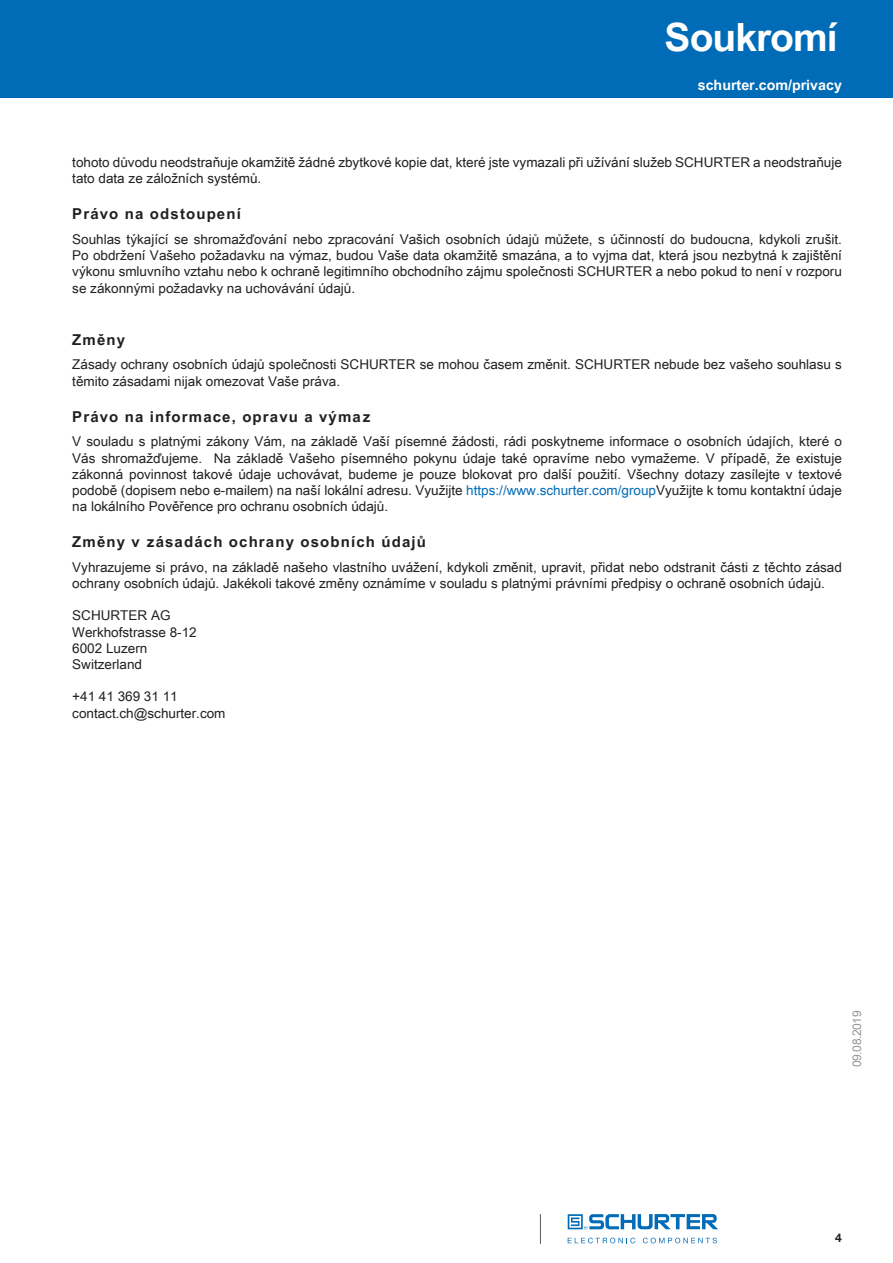
<style>
.page{position:relative;width:893px;height:1263px;background:#fff}
.page>*{position:absolute;margin:0;border:0;box-sizing:border-box;transform-origin:0 0}
.RedArt_PubKopfName{font:700 39px "Arial Unicode MS";letter-spacing:-.025em;color:#fff}
.Red_Ueberschrift2{font:700 15px "Arial Unicode MS";letter-spacing:.075em;color:#231f20}
.RedArt_PubKopfUrl{font:700 14.25px "Arial Unicode MS";color:#fff}
.Red_Standard{font:13.5px/16.2px "Arial Unicode MS";color:#231f20}
.Red_Orderno{font:12px "Arial Unicode MS";letter-spacing:-.03em;color:#939598}
.t1{font:700 12px "Helvetica Neue LT";color:#231f20}
.s1{color:#006bb6}
</style>
<div class="page">
<svg style="left:568px;top:1214px;width:150px;height:15px"></svg>
<svg style="left:568px;top:1238px;width:67px;height:5px"></svg>
<svg style="left:643px;top:1238px;width:74px;height:5px"></svg>
<hr style="left:540px;top:1214px;width:1px;height:30px;background:#57585a">
<div style="left:0;top:0;width:893px;height:98px;background:#006bb6"></div>
<p class="RedArt_PubKopfName" style="left:665px;top:9px;width:175px">Soukromí</p>
<p class="RedArt_PubKopfUrl" style="left:698px;top:75px;width:146px">schurter.com/privacy</p>
<p class="Red_Standard" style="left:72px;top:154px;width:771px">tohoto důvodu neodstraňuje okamžitě žádné zbytkové kopie dat, které jste vymazali při užívání služeb SCHURTER a neodstraňuje tato data ze záložních systémů.</p>
<p class="Red_Ueberschrift2" style="left:72px;top:203px;width:170px">Právo na odstoupení</p>
<p class="Red_Standard" style="left:72px;top:231px;width:771px;text-align:justify">Souhlas týkající se shromažďování nebo zpracování Vašich osobních údajů můžete, s účinností do budoucna, kdykoli zrušit.<br>Po obdržení Vašeho požadavku na výmaz, budou Vaše data okamžitě smazána, a to vyjma dat, která jsou nezbytná k zajištění výkonu smluvního vztahu nebo k ochraně legitimního obchodního zájmu společnosti SCHURTER a nebo pokud to není v rozporu se zákonnými požadavky na uchovávání údajů.</p>
<p class="Red_Ueberschrift2" style="left:72px;top:328px;width:54px">Změny</p>
<p class="Red_Standard" style="left:72px;top:356px;width:771px">Zásady ochrany osobních údajů společnosti SCHURTER se mohou časem změnit. SCHURTER nebude bez vašeho souhlasu s těmito zásadami nijak omezovat Vaše práva.</p>
<p class="Red_Ueberschrift2" style="left:72px;top:405px;width:299px">Právo na informace, opravu a výmaz</p>
<p class="Red_Standard" style="left:72px;top:433px;width:771px;text-align:justify">V souladu s platnými zákony Vám, na základě Vaší písemné žádosti, rádi poskytneme informace o osobních údajích, které o Vás shromažďujeme. Na základě Vašeho písemného pokynu údaje také opravíme nebo vymažeme. V případě, že existuje zákonná povinnost takové údaje uchovávat, budeme je pouze blokovat pro další použití. Všechny dotazy zasílejte v textové podobě (dopisem nebo e-mailem) na naší lokální adresu. Využijte <span class="s1">https://www.schurter.com/group</span>Využijte k tomu kontaktní údaje na lokálního Pověřence pro ochranu osobních údajů.</p>
<p class="Red_Ueberschrift2" style="left:72px;top:531px;width:355px">Změny v zásadách ochrany osobních údajů</p>
<p class="Red_Standard" style="left:72px;top:559px;width:771px">Vyhrazujeme si právo, na základě našeho vlastního uvážení, kdykoli změnit, upravit, přidat nebo odstranit části z těchto zásad ochrany osobních údajů. Jakékoli takové změny oznámíme v souladu s platnými právními předpisy o ochraně osobních údajů.</p>
<p class="Red_Standard" style="left:72px;top:607px;width:100px">SCHURTER AG</p>
<p class="Red_Standard" style="left:72px;top:623px;width:126px">Werkhofstrasse 8-12</p>
<p class="Red_Standard" style="left:72px;top:640px;width:77px">6002 Luzern</p>
<p class="Red_Standard" style="left:72px;top:656px;width:71px">Switzerland</p>
<p class="Red_Standard" style="left:72px;top:688px;width:107px">+41 41 369 31 11</p>
<p class="Red_Standard" style="left:72px;top:704px;width:155px">contact.ch@schurter.com</p>
<p class="Red_Orderno" style="left:848px;top:1067px;width:58px;rotate:-90deg">09.08.2019</p>
<p class="t1" style="left:835px;top:1230px;width:8px">4</p>
</div>
